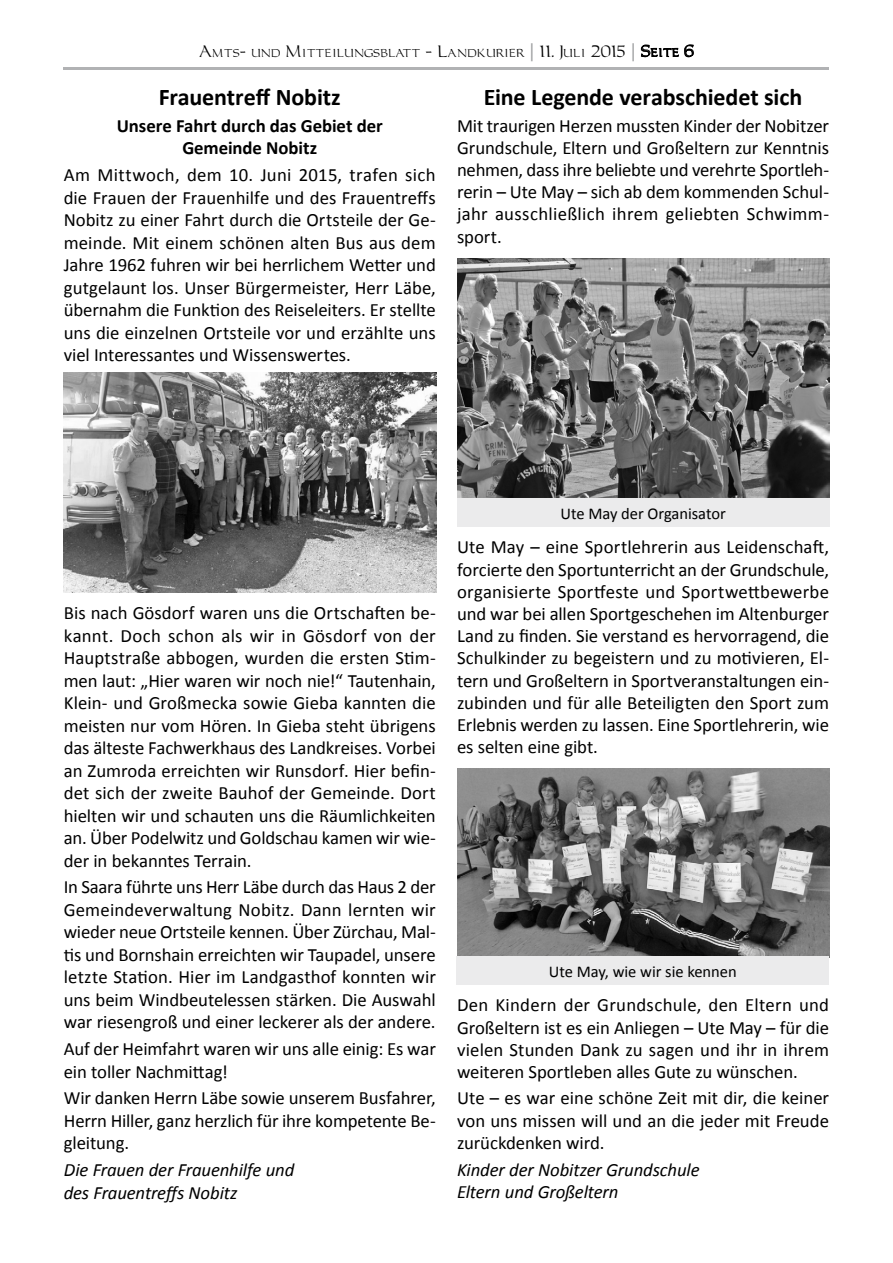
<style>
.page{position:relative;width:893px;height:1263px;background:#fff}
.page>*{position:absolute;margin:0;border:0;box-sizing:border-box;transform-origin:0 0}
.t1{font:700 24px "Calibri";letter-spacing:-.005em;color:#000}
.t2{font:18.75px/22.5px "Calibri";letter-spacing:-.005em;color:#000;text-align:justify}
.t3{font:italic 18.75px/22.5px "Calibri";letter-spacing:-.01em;color:#000}
.t4{font:700 18.75px/22.5px "Calibri";letter-spacing:-.005em;color:#000;text-align:center}
.t5{font:16.5px "Calibri";color:#000}
.t6{font:15px "Carleton";color:#000}
.s1{font-size:18px;color:#9c9d9f}
</style>
<div class="page">
<hr style="left:64px;top:67px;width:765px;height:2px;background:#b1b2b4">
<img style="left:64px;top:372px;width:373px;height:220px">
<img style="left:457px;top:258px;width:372px;height:240px">
<img style="left:457px;top:769px;width:372px;height:188px">
<div style="left:457px;top:499px;width:372px;height:28px;background:#ebebec"></div>
<div style="left:457px;top:957px;width:372px;height:28px;background:#ebebec"></div>
<svg style="left:641px;top:44px;width:53px;height:14px"></svg>
<p class="t6" style="left:199px;top:42px;width:481px">Amts- und Mitteilungsblatt – Landkurier <span class="s1">|</span> 11. Juli 2015 <span class="s1">|</span> Seite</p>
<p class="t1" style="left:159px;top:82px;width:183px">Frauentreff Nobitz</p>
<p class="t4" style="left:117px;top:114px;width:267px">Unsere Fahrt durch das Gebiet der<br>Gemeinde Nobitz</p>
<p class="t2" style="left:64px;top:164px;width:374px">Am Mittwoch, dem 10. Juni 2015, trafen sich die Frauen der Frauenhilfe und des Frauentreffs Nobitz zu einer Fahrt durch die Ortsteile der Ge&shy;meinde. Mit einem schönen alten Bus aus dem Jahre 1962 fuhren wir bei herrlichem Wetter und gutgelaunt los. Unser Bürgermeister, Herr Läbe, übernahm die Funktion des Reiseleiters. Er stellte uns die einzelnen Ortsteile vor und erzählte uns viel Interessantes und Wissenswertes.</p>
<p class="t1" style="left:484px;top:82px;width:320px">Eine Legende verabschiedet sich</p>
<p class="t2" style="left:457px;top:114px;width:374px">Mit traurigen Herzen mussten Kinder der Nobitzer Grundschule, Eltern und Großeltern zur Kenntnis nehmen, dass ihre beliebte und verehrte Sportleh&shy;rerin – Ute May – sich ab dem kommenden Schul&shy;jahr ausschließlich ihrem geliebten Schwimm&shy;sport.</p>
<p class="t2" style="left:64px;top:602px;width:374px">Bis nach Gösdorf waren uns die Ortschaften be&shy;kannt. Doch schon als wir in Gösdorf von der Hauptstraße abbogen, wurden die ersten Stim&shy;men laut: „Hier waren wir noch nie!“ Tautenhain, Klein- und Großmecka sowie Gieba kannten die meisten nur vom Hören. In Gieba steht übrigens das älteste Fachwerkhaus des Landkreises. Vorbei an Zumroda erreichten wir Runsdorf. Hier befin&shy;det sich der zweite Bauhof der Gemeinde. Dort hielten wir und schauten uns die Räumlichkeiten an. Über Podelwitz und Goldschau kamen wir wie&shy;der in bekanntes Terrain.</p>
<p class="t2" style="left:64px;top:876px;width:374px">In Saara führte uns Herr Läbe durch das Haus 2 der Gemeindeverwaltung Nobitz. Dann lernten wir wieder neue Ortsteile kennen. Über Zürchau, Mal&shy;tis und Bornshain erreichten wir Taupadel, unsere letzte Station. Hier im Landgasthof konnten wir uns beim Windbeutelessen stärken. Die Auswahl war riesengroß und einer leckerer als der andere.</p>
<p class="t2" style="left:64px;top:1038px;width:374px">Auf der Heimfahrt waren wir uns alle einig: Es war ein toller Nachmittag!</p>
<p class="t2" style="left:64px;top:1087px;width:374px">Wir danken Herrn Läbe sowie unserem Busfahrer, Herrn Hiller, ganz herzlich für ihre kompetente Be&shy;gleitung.</p>
<p class="t3" style="left:64px;top:1158px;width:232px">Die Frauen der Frauenhilfe und des Frauentreffs Nobitz</p>
<p class="t5" style="left:560px;top:503px;width:167px">Ute May der Organisator</p>
<p class="t2" style="left:457px;top:536px;width:374px">Ute May – eine Sportlehrerin aus Leidenschaft, forcierte den Sportunterricht an der Grundschule, organisierte Sportfeste und Sportwettbewerbe und war bei allen Sportgeschehen im Altenburger Land zu finden. Sie verstand es hervorragend, die Schulkinder zu begeistern und zu motivieren, El&shy;tern und Großeltern in Sportveranstaltungen ein&shy;zubinden und für alle Beteiligten den Sport zum Erlebnis werden zu lassen. Eine Sportlehrerin, wie es selten eine gibt.</p>
<p class="t5" style="left:549px;top:961px;width:189px">Ute May, wie wir sie kennen</p>
<p class="t2" style="left:457px;top:994px;width:374px">Den Kindern der Grundschule, den Eltern und Großeltern ist es ein Anliegen – Ute May – für die vielen Stunden Dank zu sagen und ihr in ihrem weiteren Sportleben alles Gute zu wünschen.</p>
<p class="t2" style="left:457px;top:1087px;width:374px">Ute – es war eine schöne Zeit mit dir, die keiner von uns missen will und an die jeder mit Freude zurückdenken wird.</p>
<p class="t3" style="left:457px;top:1158px;width:244px">Kinder der Nobitzer Grundschule<br>Eltern und Großeltern</p>
</div>
